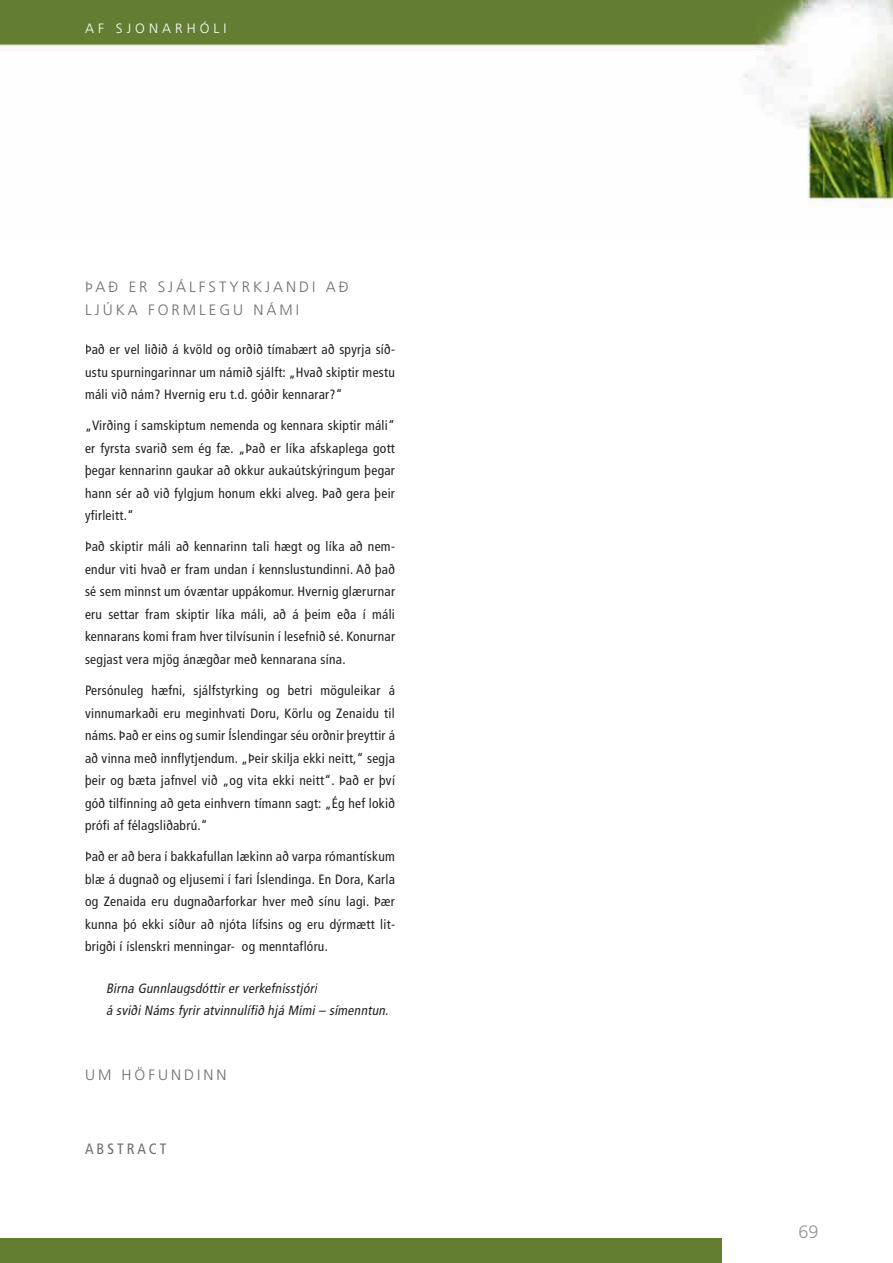
<style>
.page{position:relative;width:893px;height:1263px;background:#fff}
.page>*{position:absolute;margin:0;border:0;box-sizing:border-box;transform-origin:0 0}
.t1{font:300 18px "Frutiger";color:#939598}
.t2{font:300 15px/22.5px "Frutiger";letter-spacing:.2em;color:#6c6d70}
.t3{font:condensed 15px "Frutiger";letter-spacing:.2em;color:#6c6d70}
.t4{font:condensed 13.5px/22.5px "Frutiger";letter-spacing:.02em;color:#231f20;text-align:justify}
.t5{font:italic condensed 13.5px/22.5px "Frutiger";color:#231f20}
.t6{font:300 13.5px "Frutiger";letter-spacing:.3em;color:#fff}
</style>
<div class="page">
<div style="left:0;top:1238px;width:722px;height:25px;background:#647e31"></div>
<img style="left:0;top:0;width:893px;height:207px">
<p class="t6" style="left:85px;top:21px;width:143px">AF SJONARHÓLI</p>
<p class="t2" style="left:85px;top:276px;width:265px">ÞAÐ ER SJÁLFSTYRKJANDI AÐ<br>LJÚKA FORMLEGU NÁMI</p>
<p class="t4" style="left:85px;top:339px;width:311px">Það er vel liðið á kvöld og orðið tímabært að spyrja síð&shy;ustu spurningarinnar um námið sjálft: „Hvað skiptir mestu máli við nám? Hvernig eru t.d. góðir kennarar?“</p>
<p class="t4" style="left:85px;top:415px;width:311px">„Virðing í samskiptum nemenda og kennara skiptir máli“ er fyrsta svarið sem ég fæ. „Það er líka afskaplega gott þegar kennarinn gaukar að okkur aukaútskýringum þegar hann sér að við fylgjum honum ekki alveg. Það gera þeir yfirleitt.“</p>
<p class="t4" style="left:85px;top:536px;width:311px">Það skiptir máli að kennarinn tali hægt og líka að nem&shy;endur viti hvað er fram undan í kennslustundinni. Að það sé sem minnst um óvæntar uppákomur. Hvernig glær urnar eru settar fram skiptir líka máli, að á þeim eða í máli kennar ans komi fram hver tilvísunin í lesefnið sé. Konurnar segjast vera mjög ánægðar með kennarana sína.</p>
<p class="t4" style="left:85px;top:679px;width:311px">Persónuleg hæfni, sjálfstyrking og betri möguleikar á vinnu markaði eru meginhvati Doru, Körlu og Zenaidu til náms. Það er eins og sumir Íslendingar séu orðnir þreyttir á að vinna með innflytjendum. „Þeir skilja ekki neitt,“ segja þeir og bæta jafnvel við „og vita ekki neitt“. Það er því góð tilfinning að geta einhvern tímann sagt: „Ég hef lokið prófi af félagsliðabrú.“</p>
<p class="t4" style="left:85px;top:845px;width:311px">Það er að bera í bakkafullan lækinn að varpa rómantískum blæ á dugnað og eljusemi í fari Íslendinga. En Dora, Karla og Zenaida eru dugnaðarforkar hver með sínu lagi. Þær kunna þó ekki síður að njóta lífsins og eru dýrmætt lit&shy;brigði í íslenskri menningar- og menntaflóru.</p>
<p class="t5" style="left:106px;top:977px;width:287px">Birna Gunnlaugsdóttir er verkefnisstjóri<br>á sviði Náms fyrir atvinnulífið hjá Mími – símenntun.</p>
<p class="t2" style="left:85px;top:1063px;width:143px">UM HÖFUNDINN</p>
<p class="t3" style="left:85px;top:1140px;width:83px">ABSTRACT</p>
<h1 class="t1" style="left:798px;top:1222px;width:22px">69</h1>
</div>
